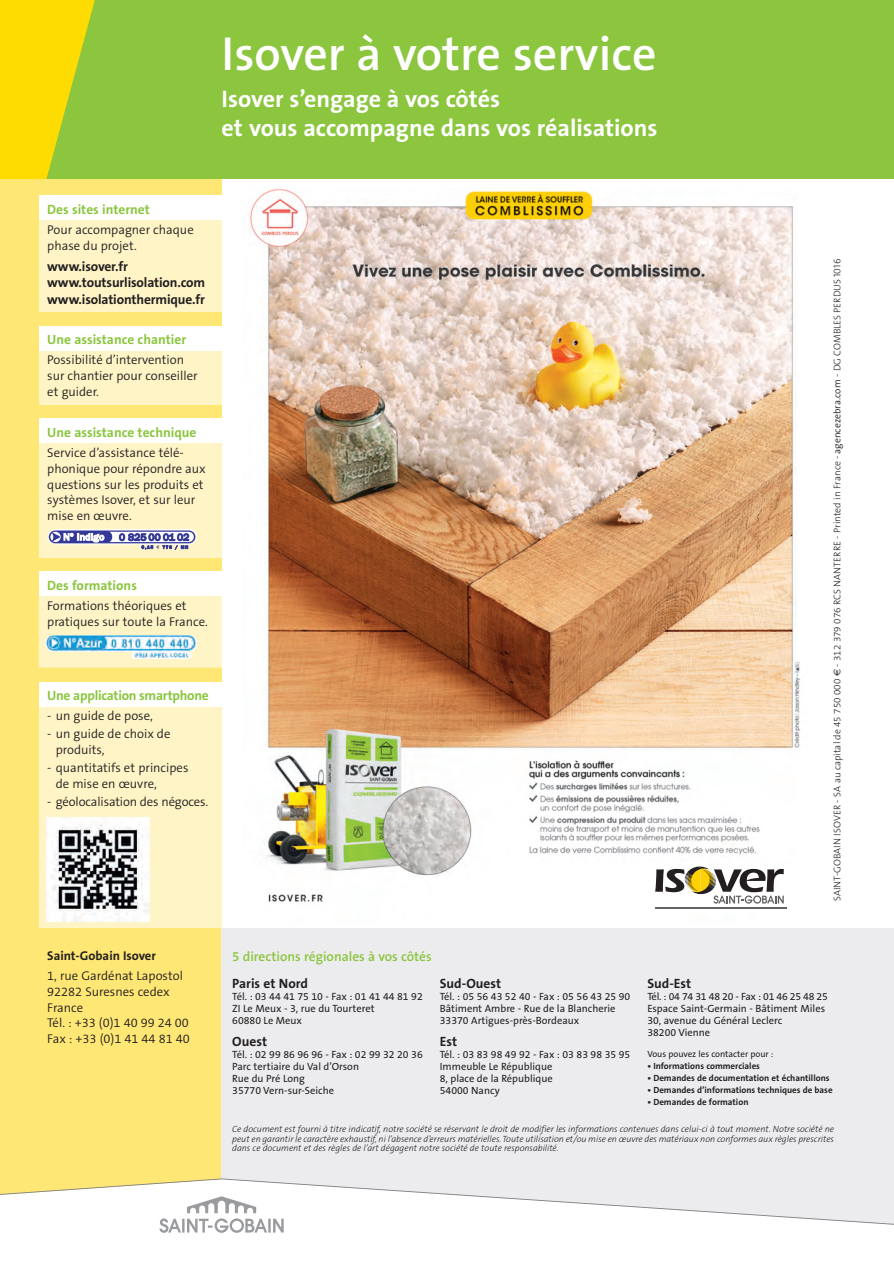
<style>
.page{position:relative;width:894px;height:1264px;background:#fff}
.page>*{position:absolute;margin:0;border:0;box-sizing:border-box;transform-origin:0 0}
.t1{font:600 48px "The Sans B6";color:#fff}
.t2{font:700 24px/28.5px "The Sans B7";color:#fff}
.t3{font:700 13.5px/16.5px "The Sans B7";letter-spacing:-.01em;color:#231f20}
.t4{font:700 13.5px "The Sans B7";color:#8bc63e}
.t5{font:600 13.5px "The Sans B6";color:#8bc63e}
.t6{font:700 13.5px "The Sans B7";letter-spacing:-.02em;color:#8bc63e}
.t7{font:300 12.75px/15.8px "The Sans B4";color:#231f20}
.t8{font:700 12.75px "The Sans B7";color:#231f20}
.t9{font:10.5px/12px "The Sans B5 Plain";color:#231f20}
.t10{font:300 9.75px "The Sans B3";color:#231f20}
.t11{font:italic 300 9px/9.8px "The Sans B3";color:#231f20;text-align:justify}
.t12{font:700 9px "The Sans B7";color:#231f20}
.t13{font:9px "The Sans B5 Plain";color:#231f20}
.s1{font-family:"Euro Sans";font-weight:400}
.s2{font-family:"The Sans"}
.s3{font-family:"The Sans Light Caps";font-weight:400}
</style>
<div class="page">
<img style="left:250px;top:189px;width:550px;height:713px">
<div style="left:0;top:0;width:222px;height:1255px;background:#ffe775"></div>
<div style="left:0;top:0;width:894px;height:179px;background:#8bc63e"></div>
<div style="left:222px;top:927px;width:672px;height:336px;background:#ececee"></div>
<svg style="left:0;top:1178px;width:894px;height:85px"></svg>
<div style="left:39px;top:195px;width:183px;height:25px;background:#fff"></div>
<div style="left:39px;top:220px;width:183px;height:92px;background:#fef4c6"></div>
<div style="left:39px;top:419px;width:183px;height:24px;background:#fff"></div>
<div style="left:39px;top:443px;width:183px;height:114px;background:#fef4c6"></div>
<div style="left:39px;top:326px;width:183px;height:24px;background:#fff"></div>
<div style="left:39px;top:350px;width:183px;height:54px;background:#fef4c6"></div>
<div style="left:39px;top:682px;width:183px;height:24px;background:#fff"></div>
<div style="left:39px;top:706px;width:183px;height:221px;background:#fef4c6"></div>
<div style="left:47px;top:529px;width:150px;height:16px;border:3px solid #fff;border-radius:6px"></div>
<svg style="left:49px;top:530px;width:146px;height:13px"></svg>
<svg style="left:51px;top:532px;width:143px;height:10px"></svg>
<div style="left:51px;top:531px;width:61px;height:12px;background:#343896;border-radius:6px"></div>
<svg style="left:50px;top:532px;width:11px;height:10px"></svg>
<svg style="left:53px;top:533px;width:51px;height:9px"></svg>
<svg style="left:119px;top:533px;width:70px;height:16px"></svg>
<div style="left:39px;top:571px;width:183px;height:25px;background:#fff"></div>
<div style="left:39px;top:596px;width:183px;height:72px;background:#fef4c6"></div>
<img style="left:45px;top:635px;width:152px;height:17px;border-radius:8px">
<svg style="left:131px;top:652px;width:61px;height:7px"></svg>
<img style="left:131px;top:652px;width:61px;height:5px;border-radius:3px">
<div style="left:511px;top:865px;width:286px;height:47px;background:#fff"></div>
<hr style="left:655px;top:907px;width:132px;height:1px;background:#636366">
<svg style="left:655px;top:866px;width:129px;height:38px"></svg>
<img style="left:46px;top:818px;width:104px;height:103px">
<svg style="left:0;top:0;width:95px;height:179px"></svg>
<h1 class="t1" style="left:222px;top:29px;width:436px">Isover à votre service</h1>
<h2 class="t2" style="left:222px;top:86px;width:437px">Isover s’engage à vos côtés<br>et vous accompagne dans vos réalisations</h2>
<p class="t4" style="left:47px;top:202px;width:104px">Des sites internet</p>
<p class="t7" style="left:47px;top:222px;width:148px">Pour accompagner chaque phase du projet.</p>
<p class="t3" style="left:47px;top:258px;width:159px">www.isover.fr www.toutsurlisolation.com www.isolationthermique.fr</p>
<p class="t4" style="left:47px;top:333px;width:140px">Une assistance chantier</p>
<p class="t7" style="left:47px;top:353px;width:152px">Possibilité d’intervention sur chantier pour conseiller et guider.</p>
<p class="t4" style="left:47px;top:425px;width:151px">Une assistance technique</p>
<p class="t7" style="left:47px;top:445px;width:160px">Service d’assistance télé - phonique pour répondre aux questions sur les produits et systèmes Isover, et sur leur mise en œuvre.</p>
<p class="t4" style="left:47px;top:578px;width:91px">Des formations</p>
<p class="t7" style="left:47px;top:598px;width:162px">Formations théoriques et pratiques sur toute la France.</p>
<p class="t6" style="left:47px;top:689px;width:163px">Une application smartphone</p>
<p class="t7" style="left:47px;top:709px;width:107px">- un guide de pose,</p>
<p class="t7" style="left:56px;top:726px;width:116px;text-indent:-9px">- un guide de choix de produits,</p>
<p class="t7" style="left:56px;top:760px;width:134px;text-indent:-9px">- quantitatifs et principes de mise en œuvre,</p>
<p class="t7" style="left:47px;top:794px;width:163px">- géolocalisation des négoces.</p>
<p class="t10" style="left:832px;top:901px;width:644px;rotate:-90deg">SAINT-GOBAIN ISOVER - SA au capital de 45 750 000 <span class="s1">€</span> - 312 379 076 RCS NANTERRE - Printed in France - <span class="s2">agencezebra.com</span> - <span class="s3">DG COMBLES PERDUS 1016</span></p>
<p class="t8" style="left:47px;top:949px;width:110px">Saint-Gobain Isover</p>
<p class="t5" style="left:232px;top:949px;width:201px">5 directions régionales à vos côtés</p>
<p class="t7" style="left:47px;top:968px;width:144px">1, rue Gardénat Lapostol<br>92282 Suresnes cedex<br>France<br>Tél. : +33 (0)1 40 99 24 00<br>Fax : +33 (0)1 41 44 81 40</p>
<p class="t3" style="left:647px;top:976px;width:45px">Sud-Est</p>
<p class="t9" style="left:647px;top:991px;width:182px">Tél. : 04 74 31 48 20 - Fax : 01 46 25 48 25<br>Espace Saint-Germain - Bâtiment Miles<br>30, avenue du Général Leclerc<br>38200 Vienne</p>
<p class="t13" style="left:647px;top:1049px;width:128px">Vous pouvez les contacter pour :</p>
<p class="t12" style="left:647px;top:1061px;width:114px">• Informations commerciales</p>
<p class="t12" style="left:647px;top:1073px;width:184px">• Demandes de documentation et échantillons</p>
<p class="t12" style="left:647px;top:1085px;width:187px">• Demandes d’informations techniques de base</p>
<p class="t12" style="left:647px;top:1097px;width:103px">• Demandes de formation</p>
<p class="t11" style="left:232px;top:1124px;width:603px">Ce document est fourni à titre indicatif, notre société se réservant le droit de modifier les informations contenues dans celui-ci à tout moment. Notre société ne peut en garantir le caractère exhaustif, ni l’absence d’erreurs matérielles. Toute utilisation et/ou mise en œuvre des matériaux non conformes aux règles prescrites dans ce document et des règles de l’art dégagent notre société de toute responsabilité.</p>
<p class="t3" style="left:232px;top:976px;width:77px">Paris et Nord</p>
<p class="t9" style="left:232px;top:991px;width:192px">Tél. : 03 44 41 75 10 - Fax : 01 41 44 81 92<br>ZI Le Meux - 3, rue du Tourteret<br>60880 Le Meux</p>
<p class="t3" style="left:232px;top:1033px;width:36px">Ouest</p>
<p class="t9" style="left:232px;top:1049px;width:192px">Tél. : 02 99 86 96 96 - Fax : 02 99 32 20 36<br>Parc tertiaire du Val d’Orson<br>Rue du Pré Long<br>35770 Vern-sur-Seiche</p>
<p class="t3" style="left:440px;top:976px;width:63px">Sud-Ouest</p>
<p class="t9" style="left:440px;top:991px;width:192px">Tél. : 05 56 43 52 40 - Fax : 05 56 43 25 90<br>Bâtiment Ambre - Rue de la Blancherie<br>33370 Artigues-près-Bordeaux</p>
<p class="t3" style="left:440px;top:1033px;width:19px">Est</p>
<p class="t9" style="left:440px;top:1049px;width:192px">Tél. : 03 83 98 49 92 - Fax : 03 83 98 35 95<br>Immeuble Le République<br>8, place de la République<br>54000 Nancy</p>
</div>
